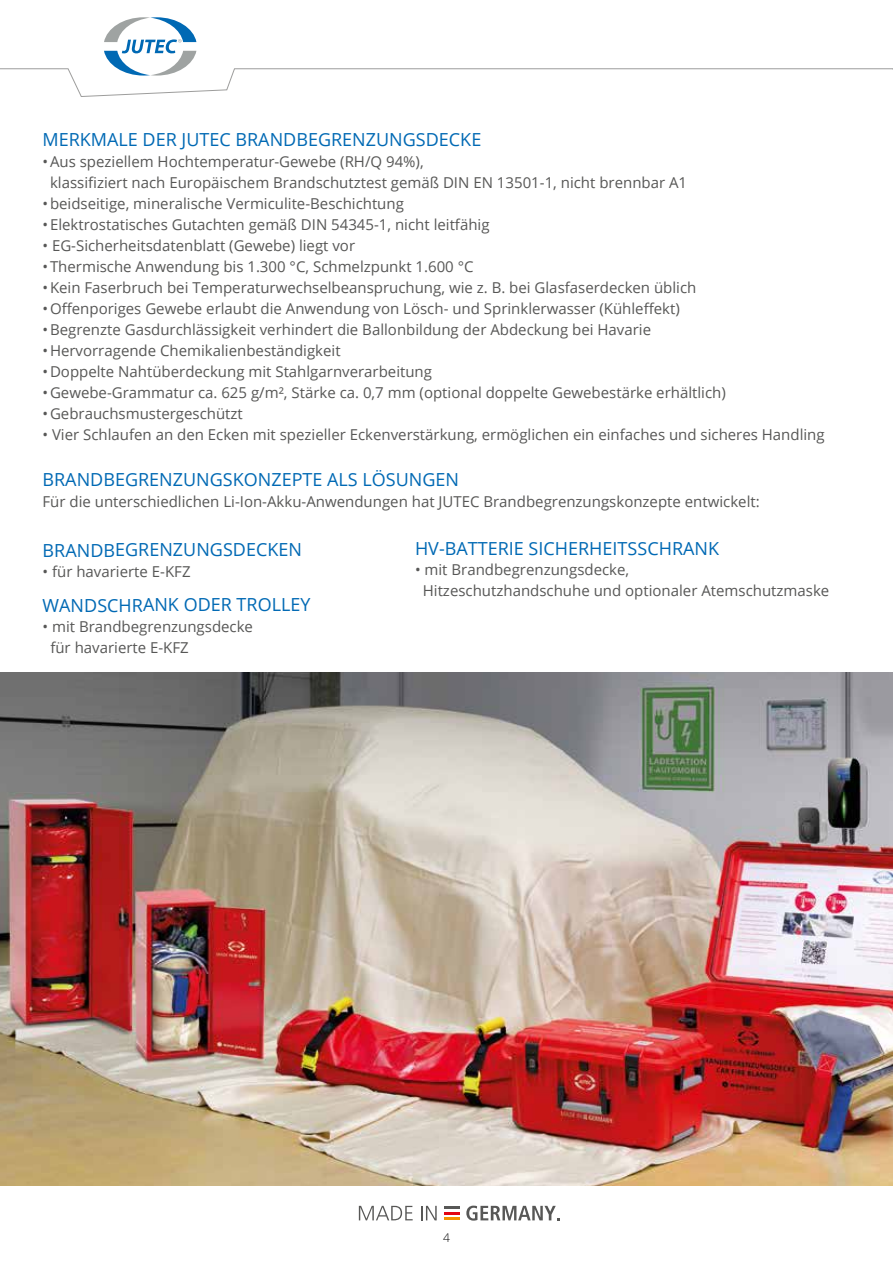
<style>
.page{position:relative;width:893px;height:1263px;background:#fff}
.page>*{position:absolute;margin:0;border:0;box-sizing:border-box;transform-origin:0 0}
.t1{font:18px "Open Sans";color:#0069b4}
.t2{font:15px/21px "Open Sans";color:#575756}
.t3{font:300 12px "Open Sans";color:#000}
</style>
<div class="page">
<svg style="left:0;top:17px;width:893px;height:80px"></svg>
<svg style="left:359px;top:1206px;width:54px;height:14px"></svg>
<svg style="left:421px;top:1206px;width:16px;height:14px"></svg>
<svg style="left:466px;top:1205px;width:94px;height:15px"></svg>
<hr style="left:444px;top:1217px;width:16px;height:3px;background:#f39200">
<hr style="left:444px;top:1212px;width:16px;height:3px;background:#e30613">
<hr style="left:444px;top:1206px;width:16px;height:3px;background:#575756">
<img style="left:0;top:673px;width:893px;height:512px">
<p class="t1" style="left:43px;top:127px;width:440px">MERKMALE DER JUTEC BRANDBEGRENZUNGSDECKE</p>
<p class="t2" style="left:50px;top:150px;width:639px;text-indent:-7px">•Aus speziellem Hochtemperatur-Gewebe (RH/Q 94%),<br>klassifiziert nach Europäischem Brandschutztest gemäß DIN EN 13501-1, nicht brennbar A1</p>
<p class="t2" style="left:43px;top:192px;width:363px">•beidseitige, mineralische Vermiculite-Beschichtung</p>
<p class="t2" style="left:43px;top:213px;width:449px">•Elektrostatisches Gutachten gemäß DIN 54345-1, nicht leitfähig</p>
<p class="t2" style="left:43px;top:234px;width:314px">• EG-Sicherheitsdatenblatt (Gewebe) liegt vor</p>
<p class="t2" style="left:43px;top:255px;width:433px">•Thermische Anwendung bis 1.300 °C, Schmelzpunkt 1.600 °C</p>
<p class="t2" style="left:43px;top:276px;width:655px">•Kein Faserbruch bei Temperaturwechselbeanspruchung, wie z. B. bei Glasfaserdecken üblich</p>
<p class="t2" style="left:43px;top:297px;width:639px">•Offenporiges Gewebe erlaubt die Anwendung von Lösch- und Sprinklerwasser (Kühleffekt)</p>
<p class="t2" style="left:43px;top:318px;width:610px">•Begrenzte Gasdurchlässigkeit verhindert die Ballonbildung der Abdeckung bei Havarie</p>
<p class="t2" style="left:43px;top:339px;width:300px">•Hervorragende Chemikalienbeständigkeit</p>
<p class="t2" style="left:43px;top:360px;width:391px">•Doppelte Nahtüberdeckung mit Stahlgarnverarbeitung</p>
<p class="t2" style="left:43px;top:381px;width:685px">•Gewebe-Grammatur ca. 625 g/m², Stärke ca. 0,7 mm (optional doppelte Gewebestärke erhältlich)</p>
<p class="t2" style="left:43px;top:402px;width:202px">•Gebrauchsmustergeschützt</p>
<p class="t2" style="left:43px;top:423px;width:784px">• Vier Schlaufen an den Ecken mit spezieller Eckenverstärkung, ermöglichen ein einfaches und sicheres Handling</p>
<p class="t1" style="left:43px;top:467px;width:418px">BRANDBEGRENZUNGSKONZEPTE ALS LÖSUNGEN</p>
<p class="t2" style="left:43px;top:490px;width:719px">Für die unterschiedlichen Li-Ion-Akku-Anwendungen hat JUTEC Brandbegrenzungskonzepte entwickelt:</p>
<p class="t1" style="left:43px;top:537px;width:261px">BRANDBEGRENZUNGSDECKEN</p>
<p class="t2" style="left:43px;top:560px;width:150px">• für havarierte E-KFZ</p>
<p class="t1" style="left:43px;top:592px;width:269px">WANDSCHRANK ODER TROLLEY</p>
<p class="t2" style="left:50px;top:615px;width:204px;text-indent:-8px">• mit Brandbegrenzungsdecke für havarierte E-KFZ</p>
<p class="t1" style="left:415px;top:536px;width:306px">HV-BATTERIE SICHERHEITSSCHRANK</p>
<p class="t2" style="left:423px;top:559px;width:408px;text-indent:-8px">• mit Brandbegrenzungsdecke,<br>Hitzeschutzhandschuhe und optionaler Atemschutzmaske</p>
<p class="t3" style="left:443px;top:1230px;width:8px">4</p>
</div>
